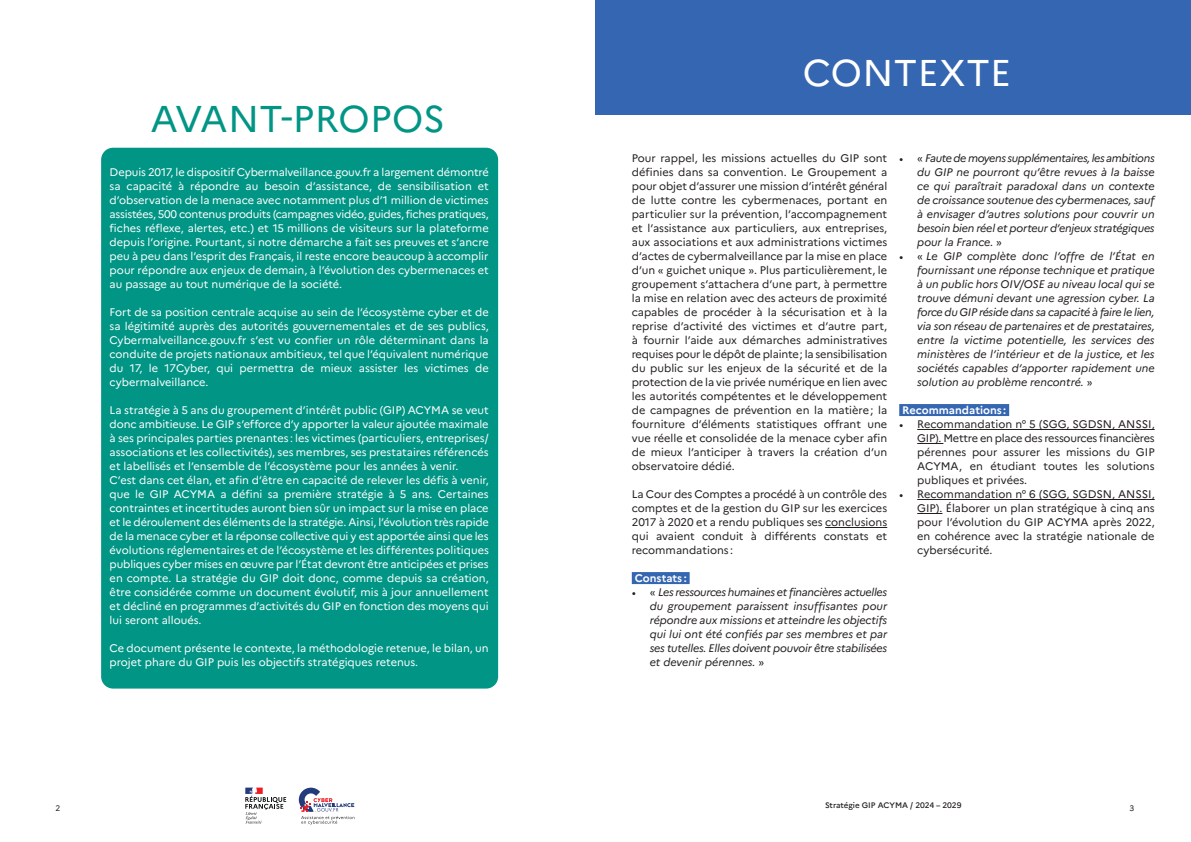
<style>
.page{position:relative;width:1191px;height:842px;background:#fff}
.page>*{position:absolute;margin:0;border:0;box-sizing:border-box;transform-origin:0 0}
.t1{font:37.2px "Marianne";letter-spacing:.01em;color:#009585}
.t2{font:37.2px "Marianne";letter-spacing:.01em;color:#fff}
.t3{font:11px/14px "Marianne";color:#fff;text-align:justify}
.t4{font:11px/14px "Marianne";color:#231f20;text-align:justify}
.t5{font:italic 11px/14px "Marianne";letter-spacing:-.015em;color:#231f20;text-align:justify}
.t6{font:700 11px "Marianne";color:#fff}
.t7{font:500 8px "Marianne";letter-spacing:-.005em;color:#231f20}
.t8{font:8px "Marianne";color:#231f20}
.s1{font-family:"Minion Pro";font-style:normal}
.s2{font-style:normal}
.s3{font-family:"Minion Pro"}
</style>
<div class="page">
<svg style="left:299px;top:788px;width:55px;height:37px"></svg>
<svg style="left:245px;top:788px;width:41px;height:35px"></svg>
<div style="left:101px;top:148px;width:397px;height:541px;background:#009585;border-radius:12px"></div>
<hr style="left:825px;top:527px;width:62px;height:1px;background:#231f20">
<div style="left:632px;top:572px;width:57px;height:12px;background:#3566b1"></div>
<div style="left:899px;top:404px;width:110px;height:12px;background:#3566b1"></div>
<hr style="left:917px;top:429px;width:237px;height:1px;background:#231f20">
<svg style="left:917px;top:443px;width:26px;height:1px"></svg>
<hr style="left:917px;top:499px;width:237px;height:1px;background:#231f20">
<svg style="left:917px;top:513px;width:25px;height:1px"></svg>
<div style="left:595px;top:0;width:596px;height:115px;background:#3566b1"></div>
<p class="t1" style="left:150px;top:96px;width:296px">AVANT-PROPOS</p>
<p class="t3" style="left:110px;top:165px;width:381px">Depuis 2017, le dispositif Cybermalveillance.gouv.fr a largement démontré sa capacité à répondre au besoin d’assistance, de sensibilisation et d’observation de la menace avec notamment plus d’1 million de victimes assistées, 500 contenus produits (campagnes vidéo, guides, fiches pratiques, fiches réflexe, alertes, etc.) et 15 millions de visiteurs sur la plateforme depuis l’origine. Pourtant, si notre démarche a fait ses preuves et s’ancre peu à peu dans l’esprit des Français, il reste encore beaucoup à accomplir pour répondre aux enjeux de demain, à l’évolution des cybermenaces et au passage au tout numérique de la société.</p>
<p class="t3" style="left:110px;top:305px;width:381px">Fort de sa position centrale acquise au sein de l’écosystème cyber et de sa légitimité auprès des autorités gouvernementales et de ses publics, Cybermalveillance.gouv.fr s’est vu confier un rôle déterminant dans la conduite de projets nationaux ambitieux, tel que l’équivalent numérique du 17, le 17Cyber, qui permettra de mieux assister les victimes de cybermalveillance.</p>
<p class="t3" style="left:110px;top:403px;width:380px">La stratégie à 5 ans du groupement d’intérêt public (GIP) ACYMA se veut donc ambitieuse. Le GIP s’efforce d’y apporter la valeur ajoutée maximale à ses principales parties prenantes : les victimes (particuliers, entreprises/ associations et les collectivités), ses membres, ses prestataires référencés et labellisés et l’ensemble de l’écosystème pour les années à venir.</p>
<p class="t3" style="left:110px;top:473px;width:381px">C’est dans cet élan, et afin d’être en capacité de relever les défis à venir, que le GIP ACYMA a défini sa première stratégie à 5 ans. Certaines contraintes et incertitudes auront bien sûr un impact sur la mise en place et le déroulement des éléments de la stratégie. Ainsi, l’évolution très rapide de la menace cyber et la réponse collective qui y est apportée ainsi que les évolutions réglementaires et de l’écosystème et les différentes politiques publiques cyber mises en œuvre par l’État devront être anticipées et prises en compte. La stratégie du GIP doit donc, comme depuis sa création, être considérée comme un document évolutif, mis à jour annuellement et décliné en programmes d’activités du GIP en fonction des moyens qui lui seront alloués.</p>
<p class="t3" style="left:110px;top:641px;width:380px">Ce document présente le contexte, la méthodologie retenue, le bilan, un projet phare du GIP puis les objectifs stratégiques retenus.</p>
<p class="t2" style="left:802px;top:50px;width:210px">CONTEXTE</p>
<p class="t4" style="left:632px;top:151px;width:257px">Pour rappel, les missions actuelles du GIP sont définies dans sa convention. Le Groupement a pour objet d’assurer une mission d’intérêt général de lutte contre les cybermenaces, portant en particulier sur la prévention, l’accompagnement et l’assistance aux particuliers, aux entreprises, aux associations et aux administrations victimes d’actes de cybermalveillance par la mise en place d’un « guichet unique ». Plus particulièrement, le groupement s’attachera d’une part, à permettre la mise en relation avec des acteurs de proximité capables de procéder à la sécurisation et à la reprise d’activité des victimes et d’autre part, à fournir l’aide aux démarches administratives requises pour le dépôt de plainte; la sensibilisation du public sur les enjeux de la sécurité et de la protection de la vie privée numérique en lien avec les autorités compétentes et le développement de campagnes de prévention en la matière; la fourniture d’éléments statistiques offrant une vue réelle et consolidée de la menace cyber afin de mieux l’anticiper à travers la création d’un observatoire dédié.</p>
<p class="t4" style="left:632px;top:487px;width:257px">La Cour des Comptes a procédé à un contrôle des comptes et de la gestion du GIP sur les exercices 2017 à 2020 et a rendu publiques ses conclusions qui avaient conduit à différents constats et recommandations :</p>
<p class="t6" style="left:635px;top:571px;width:53px">Constats :</p>
<p class="t5" style="left:650px;top:585px;width:239px;text-indent:-18px"><span class="s1">•</span> <span class="s2">«</span> Les ressources humaines et financières actuelles du groupement paraissent insuffisantes pour répondre aux missions et atteindre les objectifs qui lui ont été confiés par ses membres et par ses tutelles. Elles doivent pouvoir être stabilisées et devenir pérennes. <span class="s2">»</span></p>
<p class="t5" style="left:917px;top:151px;width:239px;text-indent:-18px"><span class="s1">•</span> <span class="s2">«</span> Faute de moyens supplémentaires, les ambitions du GIP ne pourront qu’être revues à la baisse ce qui paraîtrait paradoxal dans un contexte de croissance soutenue des cybermenaces, sauf à envisager d’autres solutions pour couvrir un besoin bien réel et porteur d’enjeux stratégiques pour la France. <span class="s2">»</span></p>
<p class="t5" style="left:917px;top:249px;width:239px;text-indent:-18px"><span class="s1">•</span> <span class="s2">«</span> Le GIP complète donc l’offre de l’État en fournissant une réponse technique et pratique à un public hors OIV/OSE au niveau local qui se trouve démuni devant une agression cyber. La force du GIP réside dans sa capacité à faire le lien, via son réseau de partenaires et de prestataires, entre la victime potentielle, les services des ministères de l’intérieur et de la justice, et les sociétés capables d’apporter rapidement une solution au problème rencontré. <span class="s2">»</span></p>
<p class="t6" style="left:902px;top:403px;width:105px">Recommandations :</p>
<p class="t4" style="left:917px;top:417px;width:239px;text-indent:-18px"><span class="s3">•</span> Recommandation n° 5 (SGG, SGDSN, ANSSI, GIP). Mettre en place des ressources financières pérennes pour assurer les missions du GIP ACYMA, en étudiant toutes les solutions publiques et privées.</p>
<p class="t4" style="left:917px;top:487px;width:239px;text-indent:-18px"><span class="s3">•</span> Recommandation n° 6 (SGG, SGDSN, ANSSI, GIP). Élaborer un plan stratégique à cinq ans pour l’évolution du GIP ACYMA après 2022, en cohérence avec la stratégie nationale de cybersécurité.</p>
<p class="t7" style="left:825px;top:800px;width:138px">Stratégie GIP ACYMA / 2024 – 2029</p>
<p class="t8" style="left:56px;top:803px;width:6px">2</p>
<p class="t8" style="left:1129px;top:803px;width:6px">3</p>
</div>
